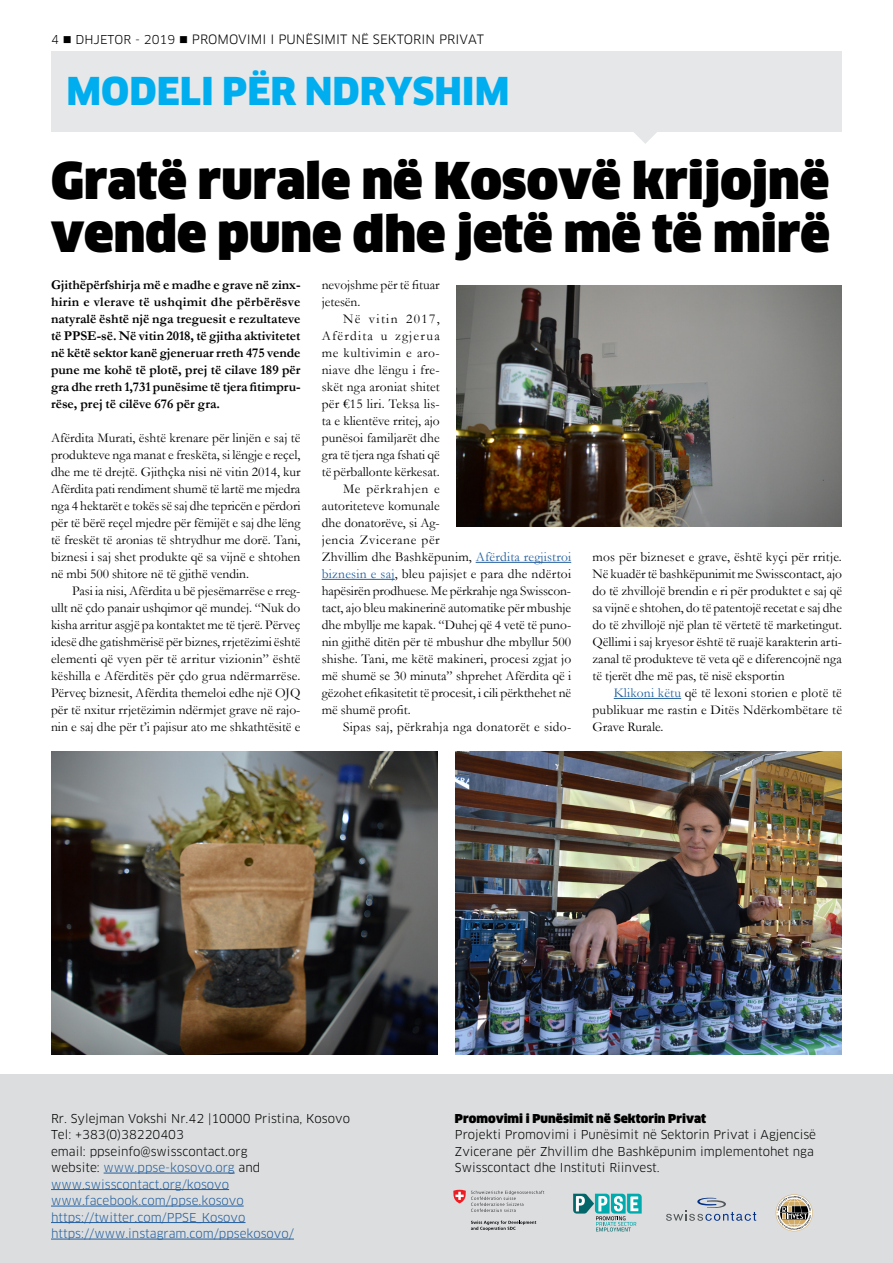
<style>
.page{position:relative;width:893px;height:1263px;background:#fff}
.page>*{position:absolute;margin:0;border:0;box-sizing:border-box;transform-origin:0 0}
.t1{font:900 49.5px/52.5px "Clan";color:#000}
.t2{font:900 37.5px "Clan";color:#00aeef}
.t3{font:13.5px/17px "Garamond";color:#000;text-align:justify}
.t4{font:700 13.5px/17px "Garamond";letter-spacing:-.01em;color:#000;text-align:justify}
.t5{font:13.5px "Garamond";letter-spacing:.02em;color:#000}
.t6{font:13.5px "Garamond";letter-spacing:.025em;color:#000}
.t7{font:13.5px "Garamond";letter-spacing:.04em;color:#000}
.t8{font:13.5px "Garamond";letter-spacing:.09em;color:#000}
.t9{font:13.5px "Garamond";letter-spacing:.05em;color:#000}
.t10{font:13.5px "Garamond";letter-spacing:.1em;color:#000}
.t11{font:12.6px "Clan";color:#000}
.t12{font:12px/16.5px "Clan";color:#215e9e}
.t13{font:12px/16.5px "Clan";color:#000}
.t14{font:900 12px "Clan";color:#000}
.s1{font-size:12px}
.s2{color:#215e9e}
.s3{color:#000}
</style>
<div class="page">
<div style="left:0;top:1074px;width:893px;height:189px;background:#dcddde"></div>
<hr style="left:104px;top:1173px;width:131px;height:1px;background:#215e9e">
<hr style="left:51px;top:1189px;width:178px;height:1px;background:#215e9e">
<hr style="left:51px;top:1206px;width:193px;height:1px;background:#215e9e">
<hr style="left:51px;top:1222px;width:194px;height:1px;background:#215e9e">
<hr style="left:51px;top:1239px;width:243px;height:1px;background:#215e9e">
<hr style="left:476px;top:562px;width:95px;height:1px;background:#215e9e">
<hr style="left:322px;top:579px;width:73px;height:1px;background:#215e9e">
<hr style="left:614px;top:698px;width:67px;height:1px;background:#215e9e">
<div style="left:51px;top:51px;width:791px;height:81px;background:#e6e7e8"></div>
<svg style="left:634px;top:132px;width:23px;height:12px"></svg>
<svg style="left:573px;top:1194px;width:69px;height:37px"></svg>
<svg style="left:666px;top:1198px;width:90px;height:23px"></svg>
<svg style="left:471px;top:1220px;width:65px;height:10px"></svg>
<svg style="left:453px;top:1190px;width:91px;height:22px"></svg>
<svg style="left:776px;top:1194px;width:37px;height:37px"></svg>
<img style="left:51px;top:751px;width:387px;height:303px">
<img style="left:455px;top:751px;width:387px;height:303px">
<img style="left:457px;top:286px;width:385px;height:240px">
<p class="t11" style="left:51px;top:33px;width:435px"><span class="s1">4</span> ■ <span class="s1">DHJETOR - 2019</span> ■ PROMOVIMI I PUNËSIMIT NË SEKTORIN PRIVAT</p>
<h2 class="t2" style="left:66px;top:70px;width:445px">MODELI PËR NDRYSHIM</h2>
<h1 class="t1" style="left:51px;top:155px;width:781px">Gratë rurale në Kosovë krijojnë vende pune dhe jetë më të mirë</h1>
<p class="t4" style="left:51px;top:276px;width:251px">Gjithëpërfshirja më e madhe e grave në zinx&shy;hirin e vlerave të ushqimit dhe përbërësve natyralë është një nga treguesit e rezultateve të PPSE-së. Në vitin 2018, të gjitha aktivitetet në këtë sektor kanë gjeneruar rreth 475 vende pune me kohë të plotë, prej të cilave 189 për gra dhe rreth 1,731 punësime të tjera fitimpru&shy;rëse, prej të cilëve 676 për gra.</p>
<p class="t3" style="left:51px;top:429px;width:251px">Afërdita Murati, është krenare për linjën e saj të produkteve nga manat e freskëta, si lëngje e reçel, dhe me të drejtë. Gjithçka nisi në vitin 2014, kur Afërdita pati rendiment shumë të lartë me mjedra nga 4 hektarët e tokës së saj dhe tepricën e përdori për të bërë reçel mjedre për fëmijët e saj dhe lëng të freskët të aronias të shtrydhur me dorë. Tani, biznesi i saj shet produkte që sa vijnë e shtohen në mbi 500 shitore në të gjithë vendin.</p>
<p class="t3" style="left:51px;top:582px;width:251px;text-indent:21px">Pasi ia nisi, Afërdita u bë pjesëmarrëse e rreg&shy;ullt në çdo panair ushqimor që mundej. “Nuk do kisha arritur asgjë pa kontaktet me të tjerë. Përveç idesë dhe gatishmërisë për biznes, rrjetëzimi është elementi që vyen për të arritur vizionin” është këshilla e Afërditës për çdo grua ndërmarrëse.<br>Përveç biznesit, Afërdita themeloi edhe një OJQ për të nxitur rrjetëzimin ndërmjet grave në rajo&shy;nin e saj dhe për t’i pajisur ato me shkathtësitë e</p>
<p class="t3" style="left:322px;top:276px;width:120px">nevojshme për të fituar jetesën.</p>
<p class="t10" style="left:343px;top:310px;width:98px">Në vitin 2017,</p>
<p class="t8" style="left:322px;top:327px;width:120px">Afërdita u zgjerua</p>
<p class="t7" style="left:322px;top:344px;width:120px">me kultivimin e aro-</p>
<p class="t6" style="left:322px;top:361px;width:120px">niave dhe lëngu i fre-</p>
<p class="t3" style="left:322px;top:378px;width:120px">skët nga aroniat shitet</p>
<p class="t5" style="left:322px;top:395px;width:120px">për €15 liri. Teksa lis-</p>
<p class="t3" style="left:322px;top:412px;width:120px">ta e klientëve rritej, ajo</p>
<p class="t3" style="left:322px;top:429px;width:119px">punësoi familjarët dhe</p>
<p class="t3" style="left:322px;top:446px;width:119px">gra të tjera nga fshati që</p>
<p class="t3" style="left:322px;top:463px;width:120px">të përballonte kërkesat.</p>
<p class="t9" style="left:343px;top:480px;width:98px">Me përkrahjen e</p>
<p class="t3" style="left:322px;top:497px;width:120px">autoriteteve komunale</p>
<p class="t3" style="left:322px;top:514px;width:120px">dhe donatorëve, si Ag-</p>
<p class="t7" style="left:322px;top:531px;width:119px">jencia Zvicerane për</p>
<p class="t3" style="left:322px;top:548px;width:251px">Zhvillim dhe Bashkëpunim, <span class="s2">Afërdita regjistroi</span></p>
<p class="t5" style="left:322px;top:565px;width:251px"><span class="s2">biznesin e saj</span>, bleu pajisjet e para dhe ndërtoi</p>
<p class="t3" style="left:322px;top:582px;width:251px">hapësirën prodhuese. Me përkrahje nga Swisscon-</p>
<p class="t3" style="left:322px;top:599px;width:251px">tact, ajo bleu makinerinë automatike për mbushje</p>
<p class="t3" style="left:322px;top:616px;width:251px">dhe mbyllje me kapak. “Duhej që 4 vetë të puno-</p>
<p class="t3" style="left:322px;top:633px;width:251px">nin gjithë ditën për të mbushur dhe mbyllur 500</p>
<p class="t3" style="left:322px;top:650px;width:251px">shishe. Tani, me këtë makineri, procesi zgjat jo</p>
<p class="t3" style="left:322px;top:667px;width:251px">më shumë se 30 minuta” shprehet Afërdita që i</p>
<p class="t3" style="left:322px;top:684px;width:251px">gëzohet efikasitetit të procesit, i cili përkthehet në</p>
<p class="t3" style="left:322px;top:701px;width:91px">më shumë profit.</p>
<p class="t6" style="left:343px;top:718px;width:230px">Sipas saj, përkrahja nga donatorët e sido-</p>
<p class="t3" style="left:592px;top:548px;width:251px">mos për bizneset e grave, është kyçi për rritje.<br>Në kuadër të bashkëpunimit me Swisscontact, ajo do të zhvillojë brendin e ri për produktet e saj që sa vijnë e shtohen, do të patentojë recetat e saj dhe do të zhvillojë një plan të vërtetë të marketingut.<br>Qëllimi i saj kryesor është të ruajë karakterin arti&shy;zanal të produkteve të veta që e diferencojnë nga të tjerët dhe më pas, të nisë eksportin</p>
<p class="t3" style="left:592px;top:684px;width:251px;text-indent:21px"><span class="s2">Klikoni këtu</span> që të lexoni storien e plotë të publikuar me rastin e Ditës Ndërkombëtare të Grave Rurale.</p>
<p class="t12" style="left:51px;top:1110px;width:300px"><span class="s3">Rr. Sylejman Vokshi Nr.42 |10000 Pristina, Kosovo Tel: +383(0)38220403<br>email: ppseinfo@swisscontact.org<br>website:</span> www.ppse-kosovo.org <span class="s3">and </span>www.swisscontact.org/kosovo www.facebook.com/ppse.kosovo https://twitter.com/PPSE_Kosovo https://www.instagram.com/ppsekosovo/</p>
<p class="t14" style="left:455px;top:1111px;width:253px">Promovimi i Punësimit në Sektorin Privat</p>
<p class="t13" style="left:455px;top:1126px;width:363px">Projekti Promovimi i Punësimit në Sektorin Privat i Agjencisë<br>Zvicerane për Zhvillim dhe Bashkëpunim implementohet nga<br>Swisscontact dhe Instituti Riinvest.</p>
</div>
